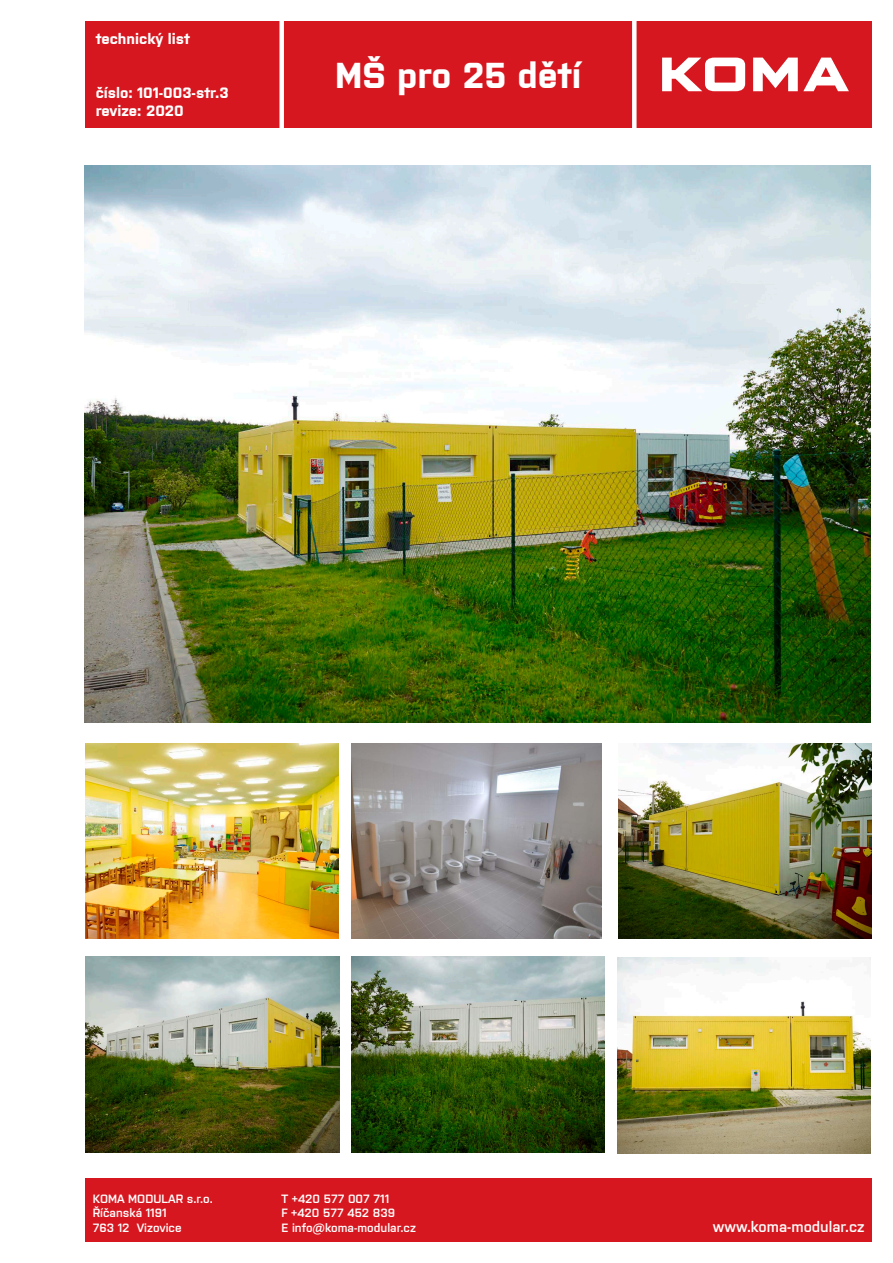
<style>
.page{position:relative;width:893px;height:1263px;background:#fff}
.page>*{position:absolute;margin:0;border:0;box-sizing:border-box;transform-origin:0 0}
.t1{font:700 36px "Purista";color:#fff}
.t2{font:700 15px "Purista";color:#fff}
.t3{font:600 15px "Purista";color:#fff}
.t4{font:600 12px "Purista";color:#fff}
</style>
<div class="page">
<div style="left:85px;top:21px;width:787px;height:107px;background:#d7171f"></div>
<svg style="left:662px;top:58px;width:187px;height:33px"></svg>
<div style="left:632px;top:0;width:5px;height:146px;background:#fff"></div>
<div style="left:279px;top:0;width:5px;height:141px;background:#fff"></div>
<div style="left:85px;top:1178px;width:787px;height:64px;background:#d7171f"></div>
<img style="left:85px;top:165px;width:786px;height:558px">
<img style="left:85px;top:743px;width:253px;height:196px">
<img style="left:352px;top:743px;width:250px;height:196px">
<img style="left:618px;top:743px;width:254px;height:196px">
<img style="left:351px;top:957px;width:254px;height:195px">
<img style="left:86px;top:957px;width:253px;height:195px">
<img style="left:617px;top:957px;width:254px;height:196px">
<p class="t2" style="left:96px;top:27px;width:96px">technický list</p>
<p class="t2" style="left:96px;top:81px;width:134px">číslo: 101-003-str.3</p>
<p class="t2" style="left:96px;top:99px;width:90px">revize: 2020</p>
<p class="t1" style="left:335px;top:49px;width:248px">MŠ pro 25 dětí</p>
<p class="t4" style="left:93px;top:1190px;width:122px">KOMA MODULAR s.r.o.</p>
<p class="t4" style="left:93px;top:1204px;width:75px">Říčanská 1191</p>
<p class="t4" style="left:93px;top:1219px;width:90px">763 12 Vizovice</p>
<p class="t3" style="left:713px;top:1216px;width:153px">www.koma-modular.cz</p>
<p class="t4" style="left:281px;top:1190px;width:109px">T +420 577 007 711</p>
<p class="t4" style="left:281px;top:1204px;width:115px">F +420 577 452 839</p>
<p class="t4" style="left:281px;top:1219px;width:136px">E info@koma-modular.cz</p>
</div>
